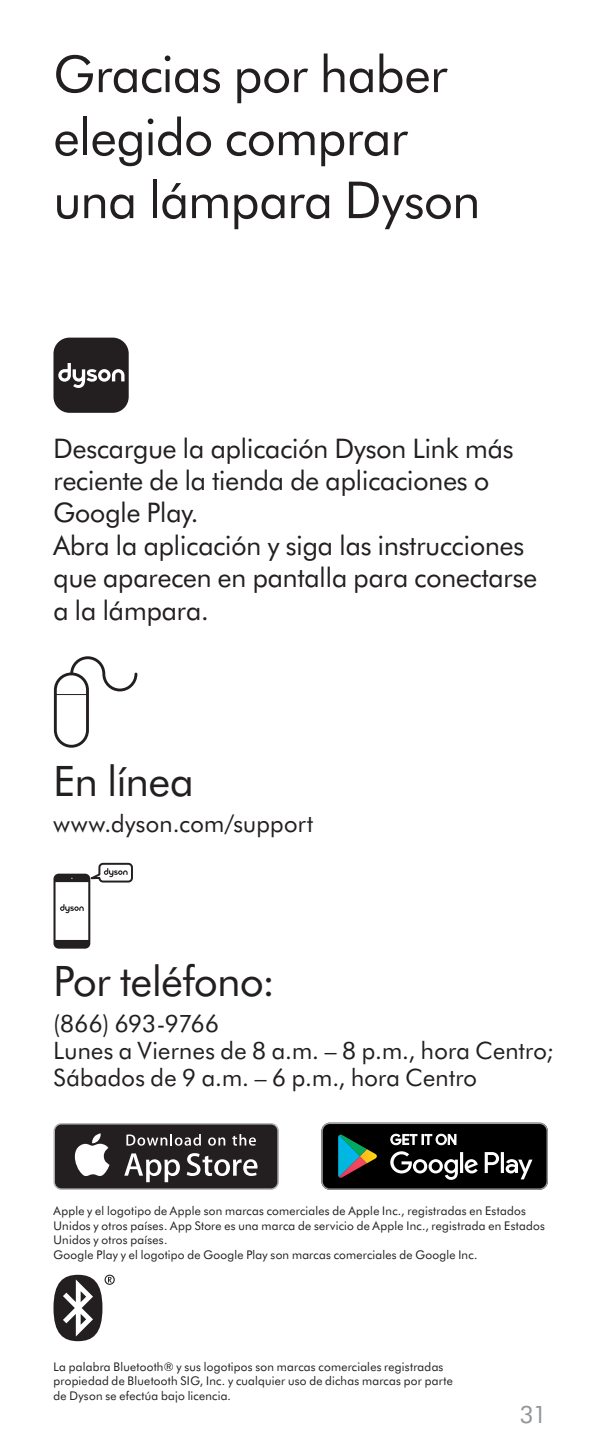
<style>
.page{position:relative;width:602px;height:1453px;background:#fff}
.page>*{position:absolute;margin:0;border:0;box-sizing:border-box;transform-origin:0 0}
.t1{font:51px/63px "Futura B Tfor Dyson";letter-spacing:-.005em;color:#231f20}
.t2{font:42px "Futura B Tfor Dyson";letter-spacing:-.005em;color:#231f20}
.t3{font:27px/32.4px "Futura B Tfor Dyson";color:#231f20}
.t4{font:24px/27px "Futura B Tfor Dyson";letter-spacing:.015em;color:#231f20}
.t5{font:24px "Futura B Tfor Dyson";color:#939598}
.t6{font:12px/14.4px "Futura B Tfor Dyson";letter-spacing:.02em;color:#231f20}
</style>
<div class="page">
<svg style="left:53px;top:1123px;width:226px;height:67px"></svg>
<div style="left:55px;top:1124px;width:222px;height:64px;background:#231f20;border-radius:6px"></div>
<svg style="left:74px;top:1133px;width:35px;height:43px"></svg>
<svg style="left:124px;top:1153px;width:56px;height:29px"></svg>
<svg style="left:187px;top:1153px;width:70px;height:23px"></svg>
<svg style="left:126px;top:1134px;width:75px;height:11px"></svg>
<svg style="left:208px;top:1137px;width:17px;height:8px"></svg>
<svg style="left:232px;top:1134px;width:24px;height:11px"></svg>
<svg style="left:321px;top:1122px;width:227px;height:68px;background:#282d2d"></svg>
<hr style="left:55px;top:694px;width:32px;height:1px;background:#231f20">
<div style="left:54px;top:672px;width:35px;height:76px;border:3px solid #231f20;border-radius:16px"></div>
<svg style="left:69px;top:656px;width:69px;height:37px"></svg>
<svg style="left:53px;top:873px;width:37px;height:75px"></svg>
<svg style="left:104px;top:868px;width:24px;height:9px"></svg>
<div style="left:98px;top:863px;width:35px;height:19px;border:2px solid #231f20;border-radius:4px"></div>
<svg style="left:53px;top:1274px;width:62px;height:67px"></svg>
<div style="left:53px;top:338px;width:76px;height:75px;background:#231f20;border-radius:16px"></div>
<svg style="left:58px;top:363px;width:66px;height:25px"></svg>
<h1 class="t1" style="left:54px;top:41px;width:428px">Gracias por haber elegido comprar una lámpara Dyson</h1>
<h3 class="t3" style="left:53px;top:431px;width:485px">Descargue la aplicación Dyson Link más reciente de la tienda de aplicaciones o<br>Google Play.<br>Abra la aplicación y siga las instrucciones que aparecen en pantalla para conectarse a la lámpara.</h3>
<h2 class="t2" style="left:53px;top:752px;width:142px">En línea</h2>
<h3 class="t4" style="left:53px;top:809px;width:261px">www.dyson.com/support</h3>
<h2 class="t2" style="left:53px;top:952px;width:223px">Por teléfono:</h2>
<h3 class="t4" style="left:53px;top:1008px;width:501px">(866) 693-9766<br>Lunes a Viernes de 8 a.m. – 8 p.m., hora Centro;<br>Sábados de 9 a.m. – 6 p.m., hora Centro</h3>
<p class="t6" style="left:53px;top:1203px;width:493px">Apple y el logotipo de Apple son marcas comerciales de Apple Inc., registradas en Estados Unidos y otros países. App Store es una marca de servicio de Apple Inc., registrada en Estados Unidos y otros países.<br>Google Play y el logotipo de Google Play son marcas comerciales de Google Inc.</p>
<p class="t6" style="left:53px;top:1359px;width:401px">La palabra Bluetooth® y sus logotipos son marcas comerciales registradas propiedad de Bluetooth SIG, Inc. y cualquier uso de dichas marcas por parte de Dyson se efectúa bajo licencia.</p>
<h3 class="t5" style="left:520px;top:1397px;width:28px">31</h3>
</div>
